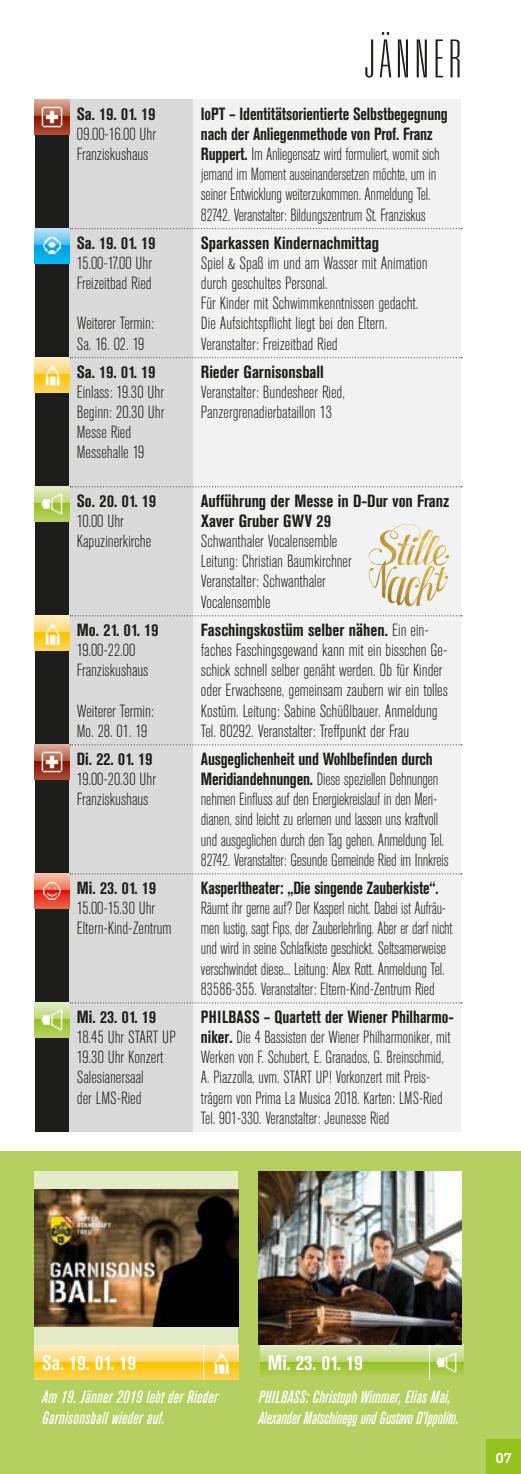
<style>
.page{position:relative;width:521px;height:1474px;background:#fff}
.page>*{position:absolute;margin:0;border:0;box-sizing:border-box;transform-origin:0 0}
.t1{font:100 ultra-condensed 52.5px "Univers";letter-spacing:.1em;color:#1d1d1b}
.t2{font:700 condensed 21px "Akzidenz Grotesk BE";color:#fff}
.t3{font:300 condensed 17.5px/20.1px "Akzidenz Grotesk BE";color:#1d1d1b}
.t4{font:300 condensed 17.5px/20.1px "Akzidenz Grotesk BE";color:#1d1d1b;scale:.95 1}
.t5{font:300 condensed 17.5px/20.1px "Akzidenz Grotesk BE";color:#1d1d1b;scale:.93 1}
.t6{font:700 condensed 17.5px/20.1px "Akzidenz Grotesk BE";color:#1d1d1b}
.t7{font:italic 500 condensed 17.5px/21px "Akzidenz Grotesk BE";color:#fff}
.t8{font:700 condensed 17.5px "Akzidenz Grotesk BE";color:#1d1d1b;scale:.93 1}
.t9{font:15.75px "Insignia";color:#fff}
.s1{font-weight:700}
</style>
<div class="page">
<div style="left:0;top:1151px;width:521px;height:322px;background:#b4d060"></div>
<div style="left:486px;top:1439px;width:35px;height:34px;background:#95c11f"></div>
<div style="left:35px;top:99px;width:34px;height:1032px;background:#1d1d1b"></div>
<div style="left:69px;top:99px;width:124px;height:1032px;background:#dadada"></div>
<div style="left:193px;top:99px;width:268px;height:1032px;background:#f2f2f2"></div>
<svg style="left:70px;top:228px;width:392px;height:1px"></svg>
<svg style="left:70px;top:357px;width:392px;height:1px"></svg>
<svg style="left:70px;top:486px;width:392px;height:1px"></svg>
<svg style="left:70px;top:615px;width:392px;height:1px"></svg>
<svg style="left:70px;top:744px;width:392px;height:1px"></svg>
<svg style="left:70px;top:873px;width:392px;height:1px"></svg>
<svg style="left:70px;top:1002px;width:392px;height:1px"></svg>
<svg style="left:35px;top:1344px;width:203px;height:18px;background:#fde29b"></svg>
<svg style="left:35px;top:1362px;width:203px;height:17px;background:#feca29"></svg>
<img style="left:208px;top:1349px;width:25px;height:25px">
<hr style="left:203px;top:1344px;width:1px;height:35px;background:#fff">
<svg style="left:260px;top:1344px;width:204px;height:18px;background:#c7d596"></svg>
<svg style="left:260px;top:1362px;width:204px;height:13px;background:#a1c639"></svg>
<img style="left:434px;top:1349px;width:25px;height:25px">
<hr style="left:429px;top:1344px;width:1px;height:35px;background:#fff">
<div style="left:35px;top:1171px;width:203px;height:173px;background:#e3ecc6"></div>
<img style="left:35px;top:1189px;width:203px;height:137px">
<img style="left:258px;top:1171px;width:204px;height:173px">
<svg style="left:35px;top:357px;width:34px;height:18px"></svg>
<svg style="left:35px;top:375px;width:34px;height:17px"></svg>
<img style="left:40px;top:362px;width:24px;height:25px">
<svg style="left:35px;top:615px;width:34px;height:17px"></svg>
<svg style="left:35px;top:632px;width:34px;height:18px"></svg>
<img style="left:40px;top:620px;width:24px;height:25px">
<svg style="left:35px;top:228px;width:34px;height:18px"></svg>
<svg style="left:35px;top:246px;width:34px;height:17px"></svg>
<img style="left:40px;top:233px;width:24px;height:25px">
<svg style="left:35px;top:99px;width:34px;height:18px"></svg>
<svg style="left:35px;top:117px;width:34px;height:17px"></svg>
<img style="left:40px;top:104px;width:24px;height:25px">
<svg style="left:35px;top:744px;width:34px;height:17px"></svg>
<svg style="left:35px;top:761px;width:34px;height:18px"></svg>
<img style="left:40px;top:749px;width:24px;height:25px">
<svg style="left:35px;top:873px;width:34px;height:17px"></svg>
<svg style="left:35px;top:890px;width:34px;height:18px"></svg>
<img style="left:40px;top:878px;width:24px;height:25px">
<svg style="left:35px;top:486px;width:34px;height:18px"></svg>
<svg style="left:35px;top:504px;width:34px;height:17px"></svg>
<img style="left:40px;top:491px;width:24px;height:25px">
<svg style="left:35px;top:1002px;width:34px;height:17px"></svg>
<svg style="left:35px;top:1019px;width:34px;height:18px"></svg>
<img style="left:40px;top:1007px;width:24px;height:25px">
<img style="left:368px;top:524px;width:65px;height:75px">
<p class="t6" style="left:77px;top:104px;width:80px">Sa. 19. 01. 19</p>
<p class="t3" style="left:77px;top:124px;width:81px">09.00-16.00 Uhr<br>Franziskushaus</p>
<p class="t6" style="left:77px;top:233px;width:80px">Sa. 19. 01. 19</p>
<p class="t3" style="left:77px;top:253px;width:77px">15.00-17.00 Uhr<br>Freizeitbad Ried</p>
<p class="t3" style="left:77px;top:314px;width:79px">Weiterer Termin:<br>Sa. 16. 02. 19</p>
<p class="t6" style="left:77px;top:362px;width:80px">Sa. 19. 01. 19</p>
<p class="t3" style="left:77px;top:382px;width:89px">Einlass: 19.30 Uhr<br>Beginn: 20.30 Uhr<br>Messe Ried<br>Messehalle 19</p>
<p class="t6" style="left:77px;top:491px;width:81px">So. 20. 01. 19</p>
<p class="t3" style="left:77px;top:511px;width:76px">10.00 Uhr<br>Kapuzinerkirche</p>
<p class="t6" style="left:77px;top:620px;width:83px">Mo. 21. 01. 19</p>
<p class="t3" style="left:77px;top:640px;width:73px">19.00-22.00<br>Franziskushaus</p>
<p class="t3" style="left:77px;top:701px;width:79px">Weiterer Termin:<br>Mo. 28. 01. 19</p>
<p class="t6" style="left:77px;top:749px;width:77px">Di. 22. 01. 19</p>
<p class="t3" style="left:77px;top:769px;width:81px">19.00-20.30 Uhr<br>Franziskushaus</p>
<p class="t6" style="left:77px;top:878px;width:81px">Mi. 23. 01. 19</p>
<p class="t3" style="left:77px;top:898px;width:96px">15.00-15.30 Uhr<br>Eltern-Kind-Zentrum</p>
<p class="t6" style="left:77px;top:1007px;width:81px">Mi. 23. 01. 19</p>
<p class="t3" style="left:77px;top:1027px;width:101px">18.45 Uhr START UP<br>19.30 Uhr Konzert<br>Salesianersaal<br>der LMS-Ried</p>
<h1 class="t1" style="left:365px;top:32px;width:98px">JÄNNER</h1>
<p class="t4" style="left:201px;top:104px;width:261px"><span class="s1">IoPT – Identitätsorientierte Selbstbegegnung nach der Anliegenmethode von Prof. Franz Ruppert.</span> Im Anliegensatz wird formuliert, womit sich jemand im Moment auseinandersetzen möchte, um in seiner Entwicklung weiterzukommen. Anmeldung Tel.<br>82742. Veranstalter: Bildungszentrum St. Franziskus</p>
<p class="t6" style="left:201px;top:233px;width:180px">Sparkassen Kindernachmittag</p>
<p class="t3" style="left:201px;top:253px;width:228px">Spiel &amp; Spaß im und am Wasser mit Animation durch geschultes Personal.<br>Für Kinder mit Schwimmkenntnissen gedacht.<br>Die Aufsichtspflicht liegt bei den Eltern.<br>Veranstalter: Freizeitbad Ried</p>
<p class="t6" style="left:201px;top:362px;width:124px">Rieder Garnisonsball</p>
<p class="t3" style="left:201px;top:382px;width:146px">Veranstalter: Bundesheer Ried,<br>Panzergrenadierbataillon 13</p>
<p class="t6" style="left:201px;top:491px;width:250px">Aufführung der Messe in D-Dur von Franz<br>Xaver Gruber GWV 29</p>
<p class="t3" style="left:201px;top:531px;width:152px">Schwanthaler Vocalensemble<br>Leitung: Christian Baumkirchner<br>Veranstalter: Schwanthaler<br>Vocalensemble</p>
<p class="t3" style="left:201px;top:620px;width:248px"><span class="s1">Faschingskostüm selber nähen.</span> Ein ein&shy;faches Faschingsgewand kann mit ein bisschen Ge&shy;schick schnell selber genäht werden. Ob für Kinder oder Erwachsene, gemeinsam zaubern wir ein tolles Kostüm. Leitung: Sabine Schüßlbauer. Anmeldung Tel. 80292. Veranstalter: Treffpunkt der Frau</p>
<p class="t4" style="left:201px;top:749px;width:262px"><span class="s1">Ausgeglichenheit und Wohlbefinden durch Meridiandehnungen.</span> Diese speziellen Dehnungen nehmen Einfluss auf den Energiekreislauf in den Meri&shy;dianen, sind leicht zu erlernen und lassen uns kraftvoll und ausgeglichen durch den Tag gehen. Anmeldung Tel.<br>82742. Veranstalter: Gesunde Gemeinde Ried im Innkreis</p>
<p class="t8" style="left:201px;top:878px;width:257px">Kasperltheater: „Die singende Zauberkiste“.</p>
<p class="t5" style="left:201px;top:898px;width:272px">Räumt ihr gerne auf? Der Kasperl nicht. Dabei ist Aufräu&shy;men lustig, sagt Fips, der Zauberlehrling. Aber er darf nicht und wird in seine Schlafkiste geschickt. Seltsamerweise verschwindet diese... Leitung: Alex Rott. Anmeldung Tel.<br>83586-355. Veranstalter: Eltern-Kind-Zentrum Ried</p>
<p class="t4" style="left:201px;top:1007px;width:268px"><span class="s1">PHILBASS – Quartett der Wiener Philharmo&shy;niker.</span> Die 4 Bassisten der Wiener Philharmoniker, mit Werken von F. Schubert, E. Granados, G. Breinschmid, A. Piazzolla, uvm. START UP! Vorkonzert mit Preis&shy;trägern von Prima La Musica 2018. Karten: LMS-Ried Tel. 901-330. Veranstalter: Jeunesse Ried</p>
<p class="t2" style="left:42px;top:1350px;width:96px">Sa. 19. 01. 19</p>
<p class="t2" style="left:268px;top:1350px;width:96px">Mi. 23. 01. 19</p>
<p class="t7" style="left:42px;top:1386px;width:177px">Am 19. Jänner 2019 lebt der Rieder<br>Garnisonsball wieder auf.</p>
<p class="t7" style="left:258px;top:1386px;width:201px">PHILBASS: Christoph Wimmer, Elias Mai,<br>Alexander Matschinegg und Gustavo D’Ippolito.</p>
<p class="t9" style="left:495px;top:1449px;width:18px">07</p>
</div>
